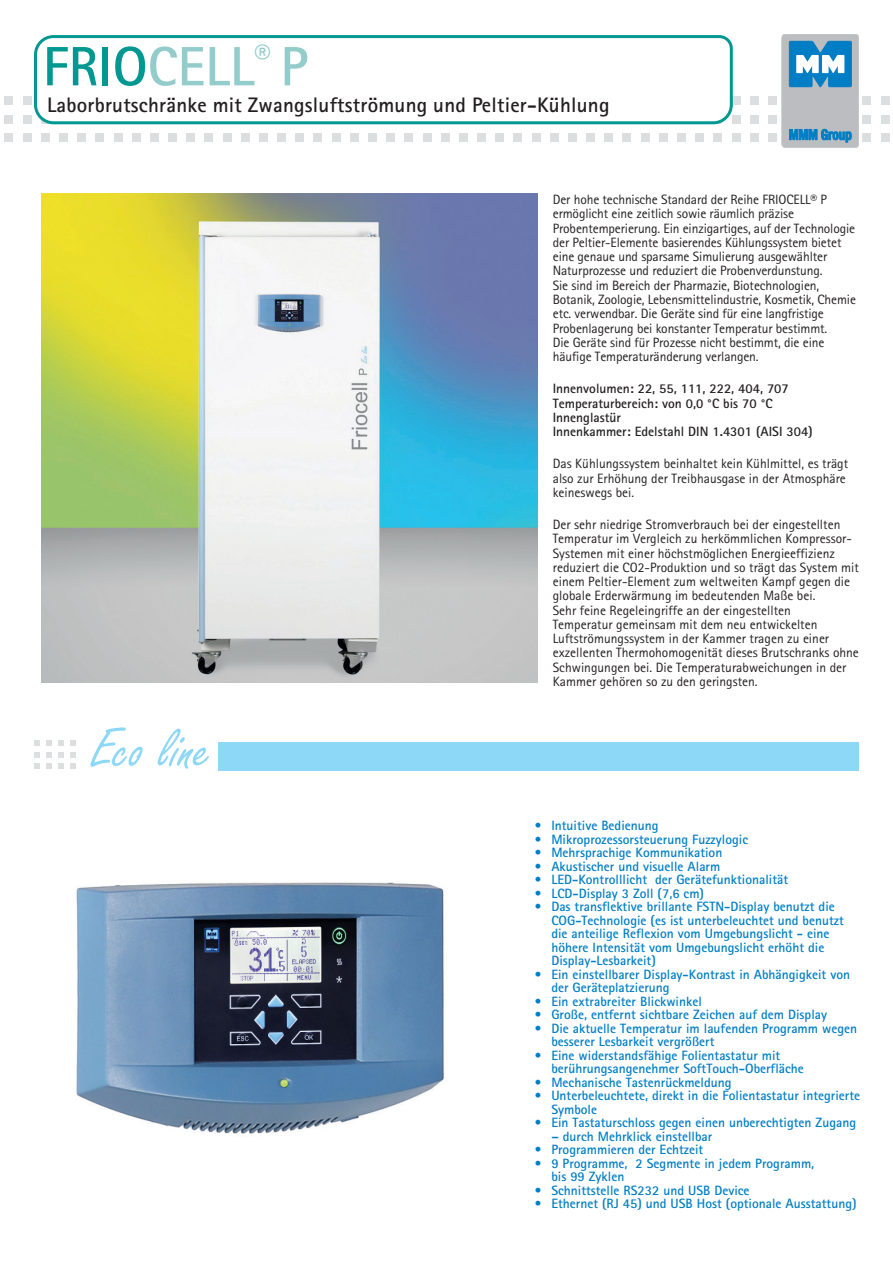
<style>
.page{position:relative;width:893px;height:1263px;background:#fff}
.page>*{position:absolute;margin:0;border:0;box-sizing:border-box;transform-origin:0 0}
.t1{font:59.4px "Freestyle Script";color:#8dd7f7}
.t2{font:700 55.5px "Rotis Sans Serif Std";color:#94cccb}
.t3{font:700 21px "Rotis Sans Serif Std";letter-spacing:.01em;color:#231f20}
.t4{font:13.5px/14.2px "Rotis Sans Serif Std";color:#231f20}
.t5{font:700 13.5px/13.5px "Rotis Sans Serif Std";color:#007ec5}
.t6{font:700 13.5px/14.2px "Rotis Sans Serif Std";color:#231f20}
.s1{color:#009891}
</style>
<div class="page">
<div style="left:5px;top:96px;width:8px;height:9px;background:#dddee0"></div>
<div style="left:5px;top:115px;width:8px;height:8px;background:#dddee0"></div>
<div style="left:5px;top:133px;width:8px;height:9px;background:#dddee0"></div>
<div style="left:23px;top:96px;width:9px;height:9px;background:#dddee0"></div>
<div style="left:23px;top:115px;width:9px;height:8px;background:#dddee0"></div>
<div style="left:23px;top:133px;width:9px;height:9px;background:#dddee0"></div>
<div style="left:41px;top:133px;width:9px;height:9px;background:#dddee0"></div>
<div style="left:59px;top:133px;width:9px;height:9px;background:#dddee0"></div>
<div style="left:77px;top:133px;width:9px;height:9px;background:#dddee0"></div>
<div style="left:95px;top:133px;width:9px;height:9px;background:#dddee0"></div>
<div style="left:114px;top:133px;width:8px;height:9px;background:#dddee0"></div>
<div style="left:132px;top:133px;width:9px;height:9px;background:#dddee0"></div>
<div style="left:150px;top:133px;width:9px;height:9px;background:#dddee0"></div>
<div style="left:168px;top:133px;width:9px;height:9px;background:#dddee0"></div>
<div style="left:186px;top:133px;width:9px;height:9px;background:#dddee0"></div>
<div style="left:204px;top:133px;width:9px;height:9px;background:#dddee0"></div>
<div style="left:223px;top:133px;width:9px;height:9px;background:#dddee0"></div>
<div style="left:241px;top:133px;width:9px;height:9px;background:#dddee0"></div>
<div style="left:259px;top:133px;width:9px;height:9px;background:#dddee0"></div>
<div style="left:277px;top:133px;width:9px;height:9px;background:#dddee0"></div>
<div style="left:295px;top:133px;width:9px;height:9px;background:#dddee0"></div>
<div style="left:313px;top:133px;width:9px;height:9px;background:#dddee0"></div>
<div style="left:332px;top:133px;width:9px;height:9px;background:#dddee0"></div>
<div style="left:350px;top:133px;width:9px;height:9px;background:#dddee0"></div>
<div style="left:368px;top:133px;width:9px;height:9px;background:#dddee0"></div>
<div style="left:386px;top:133px;width:9px;height:9px;background:#dddee0"></div>
<div style="left:404px;top:133px;width:9px;height:9px;background:#dddee0"></div>
<div style="left:423px;top:133px;width:8px;height:9px;background:#dddee0"></div>
<div style="left:441px;top:133px;width:9px;height:9px;background:#dddee0"></div>
<div style="left:459px;top:133px;width:9px;height:9px;background:#dddee0"></div>
<div style="left:477px;top:133px;width:9px;height:9px;background:#dddee0"></div>
<div style="left:495px;top:133px;width:9px;height:9px;background:#dddee0"></div>
<div style="left:513px;top:133px;width:9px;height:9px;background:#dddee0"></div>
<div style="left:532px;top:133px;width:9px;height:9px;background:#dddee0"></div>
<div style="left:550px;top:133px;width:9px;height:9px;background:#dddee0"></div>
<div style="left:568px;top:133px;width:9px;height:9px;background:#dddee0"></div>
<div style="left:586px;top:133px;width:9px;height:9px;background:#dddee0"></div>
<div style="left:604px;top:133px;width:9px;height:9px;background:#dddee0"></div>
<div style="left:622px;top:133px;width:9px;height:9px;background:#dddee0"></div>
<div style="left:641px;top:133px;width:9px;height:9px;background:#dddee0"></div>
<div style="left:659px;top:133px;width:9px;height:9px;background:#dddee0"></div>
<div style="left:677px;top:133px;width:9px;height:9px;background:#dddee0"></div>
<div style="left:695px;top:133px;width:9px;height:9px;background:#dddee0"></div>
<div style="left:713px;top:133px;width:9px;height:9px;background:#dddee0"></div>
<div style="left:732px;top:96px;width:8px;height:9px;background:#dddee0"></div>
<div style="left:732px;top:115px;width:8px;height:8px;background:#dddee0"></div>
<div style="left:732px;top:133px;width:8px;height:9px;background:#dddee0"></div>
<div style="left:750px;top:96px;width:9px;height:9px;background:#dddee0"></div>
<div style="left:750px;top:115px;width:9px;height:8px;background:#dddee0"></div>
<div style="left:750px;top:133px;width:9px;height:9px;background:#dddee0"></div>
<div style="left:768px;top:96px;width:9px;height:9px;background:#dddee0"></div>
<div style="left:768px;top:115px;width:9px;height:8px;background:#dddee0"></div>
<div style="left:768px;top:133px;width:9px;height:9px;background:#dddee0"></div>
<div style="left:862px;top:96px;width:9px;height:9px;background:#dddee0"></div>
<div style="left:862px;top:115px;width:9px;height:8px;background:#dddee0"></div>
<div style="left:862px;top:133px;width:9px;height:9px;background:#dddee0"></div>
<div style="left:881px;top:96px;width:8px;height:9px;background:#dddee0"></div>
<div style="left:881px;top:115px;width:8px;height:8px;background:#dddee0"></div>
<div style="left:881px;top:133px;width:8px;height:9px;background:#dddee0"></div>
<img style="left:76px;top:882px;width:368px;height:252px">
<img style="left:42px;top:194px;width:496px;height:489px">
<svg style="left:34px;top:35px;width:700px;height:90px"></svg>
<div style="left:218px;top:742px;width:641px;height:29px;background:#8dd7f7"></div>
<svg style="left:35px;top:740px;width:5px;height:6px"></svg>
<svg style="left:35px;top:752px;width:5px;height:6px"></svg>
<svg style="left:35px;top:764px;width:5px;height:5px"></svg>
<svg style="left:46px;top:740px;width:6px;height:6px"></svg>
<svg style="left:46px;top:752px;width:6px;height:6px"></svg>
<svg style="left:46px;top:764px;width:6px;height:5px"></svg>
<svg style="left:58px;top:740px;width:6px;height:6px"></svg>
<svg style="left:58px;top:752px;width:6px;height:6px"></svg>
<svg style="left:58px;top:764px;width:6px;height:5px"></svg>
<svg style="left:70px;top:740px;width:5px;height:6px"></svg>
<svg style="left:70px;top:752px;width:5px;height:6px"></svg>
<svg style="left:70px;top:764px;width:5px;height:5px"></svg>
<div style="left:782px;top:34px;width:77px;height:114px;background:#bcbdc0;border-radius:4px"></div>
<div style="left:782px;top:34px;width:77px;height:114px;border:1px solid #c7c8ca;border-radius:4px"></div>
<svg style="left:789px;top:41px;width:62px;height:46px;background:#49a1d2"></svg>
<svg style="left:789px;top:129px;width:62px;height:13px"></svg>
<h2 class="t2" style="left:43px;top:31px;width:267px"><span class="s1">FRIO</span>CELL<sup>®</sup> P</h2>
<h3 class="t3" style="left:47px;top:92px;width:564px">Laborbrutschränke mit Zwangsluftströmung und Peltier-Kühlung</h3>
<h1 class="t1" style="left:91px;top:717px;width:122px">Eco line</h1>
<p class="t4" style="left:553px;top:192px;width:305px">Der hohe technische Standard der Reihe FRIOCELL® P ermöglicht eine zeitlich sowie räumlich präzise Probentemperierung. Ein einzigartiges, auf der Technologie der Peltier-Elemente basierendes Kühlungssystem bietet eine genaue und sparsame Simulierung ausgewählter Naturprozesse und reduziert die Probenverdunstung.<br>Sie sind im Bereich der Pharmazie, Biotechnologien, Botanik, Zoologie, Lebensmittelindustrie, Kosmetik, Chemie etc. verwendbar. Die Geräte sind für eine langfristige Probenlagerung bei konstanter Temperatur bestimmt.<br>Die Geräte sind für Prozesse nicht bestimmt, die eine häufige Temperaturänderung verlangen.</p>
<p class="t6" style="left:553px;top:381px;width:261px">Innenvolumen: 22, 55, 111, 222, 404, 707<br>Temperaturbereich: von 0,0 °C bis 70 °C Innenglastür<br>Innenkammer: Edelstahl DIN 1.4301 (AISI 304)</p>
<p class="t4" style="left:553px;top:456px;width:297px">Das Kühlungssystem beinhaltet kein Kühlmittel, es trägt also zur Erhöhung der Treibhausgase in der Atmosphäre keineswegs bei.</p>
<p class="t4" style="left:553px;top:517px;width:308px">Der sehr niedrige Stromverbrauch bei der eingestellten Temperatur im Vergleich zu herkömmlichen Kompressor-Systemen mit einer höchstmöglichen Energieeffizienz reduziert die CO2-Produktion und so trägt das System mit einem Peltier-Element zum weltweiten Kampf gegen die globale Erderwärmung im bedeutenden Maße bei.<br>Sehr feine Regeleingriffe an der eingestellten<br>Temperatur gemeinsam mit dem neu entwickelten Luftströmungssystem in der Kammer tragen zu einer exzellenten Thermohomogenität dieses Brutschranks ohne Schwingungen bei. Die Temperaturabweichungen in der Kammer gehören so zu den geringsten.</p>
<p class="t5" style="left:534px;top:818px;width:126px">• Intuitive Bedienung</p>
<p class="t5" style="left:534px;top:832px;width:215px">• Mikroprozessorsteuerung Fuzzylogic</p>
<p class="t5" style="left:534px;top:845px;width:190px">• Mehrsprachige Kommunikation</p>
<p class="t5" style="left:534px;top:859px;width:187px">• Akustischer und visuelle Alarm</p>
<p class="t5" style="left:534px;top:872px;width:255px">• LED-Kontrolllicht der Gerätefunktionalität</p>
<p class="t5" style="left:534px;top:886px;width:171px">• LCD-Display 3 Zoll (7,6 cm)</p>
<p class="t5" style="left:551px;top:899px;width:294px;text-indent:-17px">• Das transflektive brillante FSTN-Display benutzt die COG-Technologie (es ist unterbeleuchtet und benutzt die anteilige Reflexion vom Umgebungslicht - eine höhere Intensität vom Umgebungslicht erhöht die Display-Lesbarkeit)</p>
<p class="t5" style="left:551px;top:967px;width:300px;text-indent:-17px">• Ein einstellbarer Display-Kontrast in Abhängigkeit von der Geräteplatzierung</p>
<p class="t5" style="left:534px;top:994px;width:169px">• Ein extrabreiter Blickwinkel</p>
<p class="t5" style="left:534px;top:1007px;width:294px">• Große, entfernt sichtbare Zeichen auf dem Display</p>
<p class="t5" style="left:551px;top:1021px;width:307px;text-indent:-17px">• Die aktuelle Temperatur im laufenden Programm wegen besserer Lesbarkeit vergrößert</p>
<p class="t5" style="left:551px;top:1048px;width:254px;text-indent:-17px">• Eine widerstandsfähige Folientastatur mit berührungsangenehmer SoftTouch-Oberfläche</p>
<p class="t5" style="left:534px;top:1075px;width:199px">• Mechanische Tastenrückmeldung</p>
<p class="t5" style="left:551px;top:1088px;width:310px;text-indent:-17px">• Unterbeleuchtete, direkt in die Folientastatur integrierte<br>Symbole</p>
<p class="t5" style="left:534px;top:1115px;width:323px">• Ein Tastaturschloss gegen einen unberechtigten Zugang</p>
<p class="t5" style="left:551px;top:1129px;width:162px">– durch Mehrklick einstellbar</p>
<p class="t5" style="left:534px;top:1142px;width:170px">• Programmieren der Echtzeit</p>
<p class="t5" style="left:551px;top:1156px;width:264px;text-indent:-17px">• 9 Programme, 2 Segmente in jedem Programm, bis 99 Zyklen</p>
<p class="t5" style="left:534px;top:1183px;width:217px">• Schnittstelle RS232 und USB Device</p>
<p class="t5" style="left:534px;top:1196px;width:324px">• Ethernet (RJ 45) und USB Host (optionale Ausstattung)</p>
</div>
